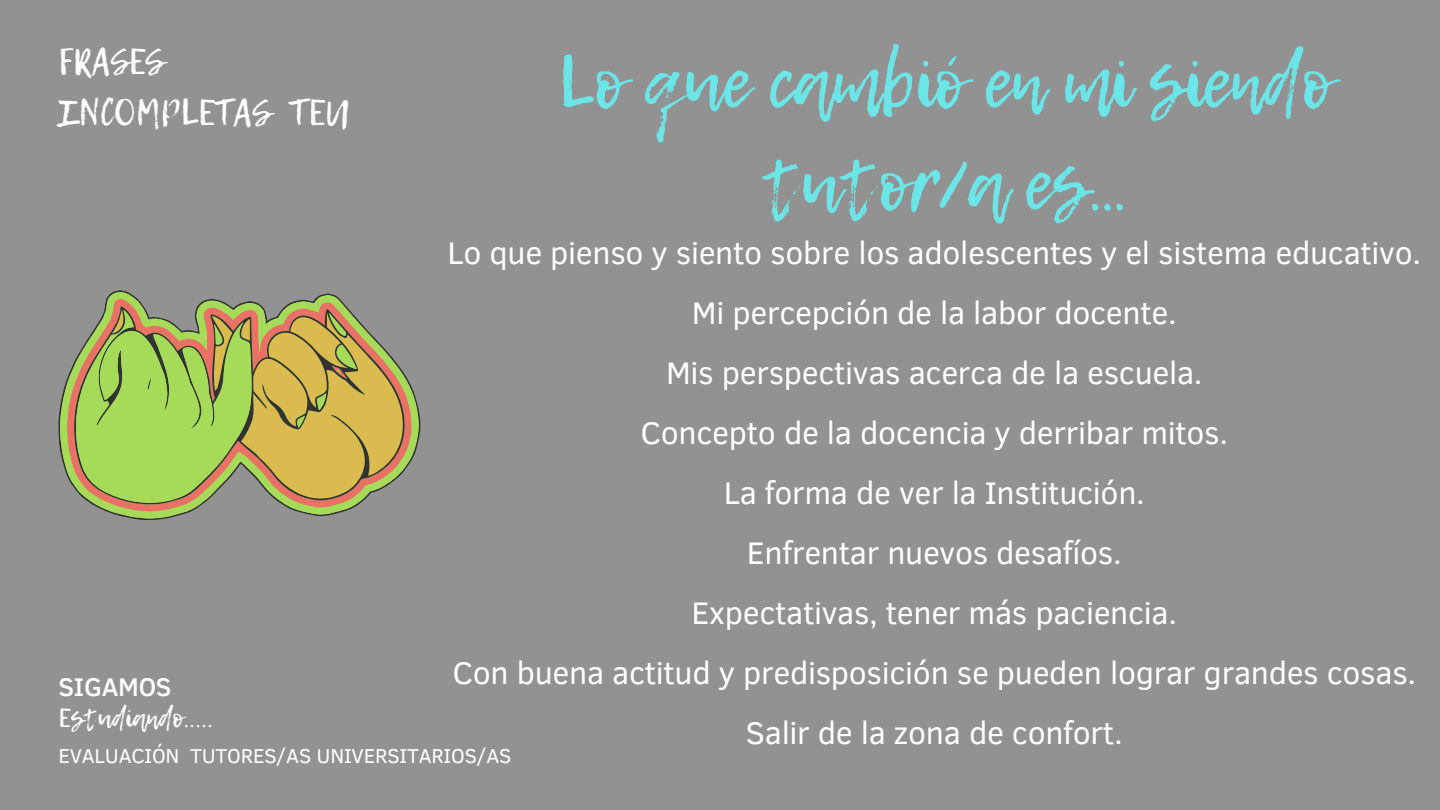
<style>
.page{position:relative;width:1440px;height:810px;background:#929292}
.page>*{position:absolute;margin:0;border:0;box-sizing:border-box;transform-origin:0 0}
.t1{font:72px/102px "Lemon Tuesday";letter-spacing:-.01em;color:#6ce5e8;text-align:center}
.t2{font:36px/51px "Lemon Tuesday";letter-spacing:-.01em;color:#fff}
.t3{font:32px/60px "Clear Sans";letter-spacing:-.01em;color:#fff;text-align:center}
.t4{font:26.2px "Lemon Tuesday";letter-spacing:-.01em;color:#fff}
.t5{font:500 26.2px "Clear Sans";letter-spacing:-.01em;color:#fff}
.t6{font:20.6px "Clear Sans";letter-spacing:-.01em;color:#fff}
</style>
<div class="page">
<svg style="left:60px;top:292px;width:359px;height:227px"></svg>
<p class="t2" style="left:58px;top:36px;width:293px">FRASES<br>INCOMPLETAS TEU</p>
<h1 class="t1" style="left:558px;top:31px;width:776px">Lo que cambió en mi siendo tutor/a es…</h1>
<p class="t3" style="left:448px;top:221px;width:975px">Lo que pienso y siento sobre los adolescentes y el sistema educativo.<br>Mi percepción de la labor docente.<br>Mis perspectivas acerca de la escuela.<br>Concepto de la docencia y derribar mitos.<br>La forma de ver la Institución.<br>Enfrentar nuevos desafíos.<br>Expectativas, tener más paciencia.<br>Con buena actitud y predisposición se pueden lograr grandes cosas.<br>Salir de la zona de confort.</p>
<p class="t5" style="left:58px;top:668px;width:115px">SIGAMOS</p>
<p class="t4" style="left:58px;top:698px;width:157px">Estudiando.....</p>
<p class="t6" style="left:58px;top:740px;width:455px">EVALUACIÓN TUTORES/AS UNIVERSITARIOS/AS</p>
</div>
